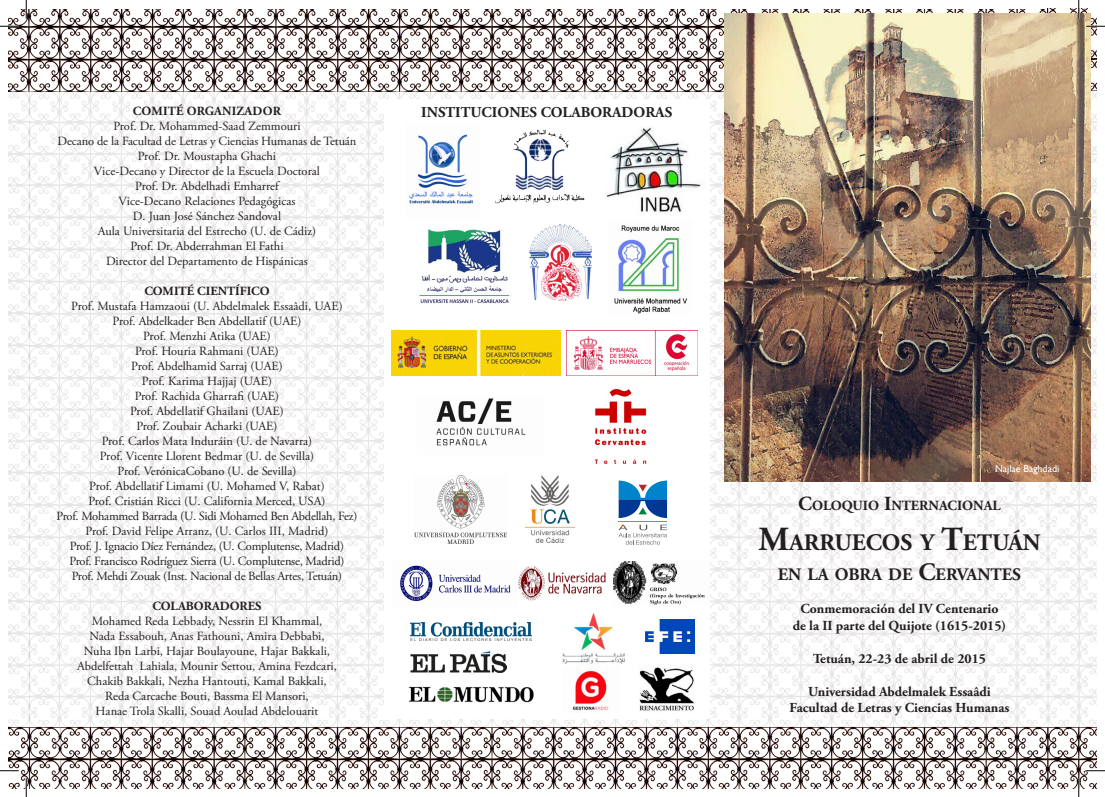
<style>
.page{position:relative;width:1105px;height:797px;background:#fff}
.page>*{position:absolute;margin:0;border:0;box-sizing:border-box;transform-origin:0 0}
.t1{font:700 23.62px "Adobe Garamond Pro";color:#231f20}
.t2{font:700 17.5px "Adobe Garamond Pro";color:#231f20}
.t3{font:700 15px "Adobe Garamond Pro";color:#231f20}
.t4{font:700 14px "Adobe Garamond Pro";color:#231f20}
.t5{font:700 13.75px/16.5px "Adobe Garamond Pro";color:#231f20;text-align:center}
.t6{font:12.5px/15px "Adobe Garamond Pro";color:#231f20;text-align:center}
.t7{font:12.5px "Adobe Garamond Pro";letter-spacing:-.02em;color:#231f20}
.t8{font:700 12.5px "Adobe Garamond Pro";color:#231f20}
.t9{font:10px "Gill Sans";color:#fff}
.s1{font-size:20px}
.s2{font-size:33.75px}
.s3{font-size:25px}
</style>
<div class="page">
<img style="left:1079px;top:92px;width:17px;height:635px">
<img style="left:29px;top:92px;width:1050px;height:635px">
<img style="left:9px;top:9px;width:1087px;height:83px">
<img style="left:29px;top:727px;width:1067px;height:61px">
<img style="left:9px;top:91px;width:20px;height:697px">
<img style="left:725px;top:14px;width:365px;height:468px">
<div style="left:384px;top:99px;width:325px;height:619px;background:#fff"></div>
<img style="left:605px;top:127px;width:100px;height:86px">
<img style="left:409px;top:134px;width:64px;height:70px">
<img style="left:419px;top:229px;width:91px;height:75px">
<img style="left:614px;top:225px;width:74px;height:89px">
<img style="left:529px;top:224px;width:62px;height:76px">
<img style="left:391px;top:331px;width:169px;height:44px">
<img style="left:566px;top:331px;width:132px;height:44px">
<img style="left:495px;top:129px;width:90px;height:75px">
<img style="left:562px;top:613px;width:63px;height:51px">
<img style="left:436px;top:398px;width:90px;height:48px">
<img style="left:594px;top:388px;width:53px;height:76px">
<img style="left:415px;top:476px;width:92px;height:67px">
<img style="left:519px;top:566px;width:87px;height:35px">
<img style="left:640px;top:667px;width:54px;height:44px">
<img style="left:400px;top:565px;width:111px;height:37px">
<img style="left:614px;top:561px;width:91px;height:44px">
<img style="left:572px;top:671px;width:37px;height:40px">
<img style="left:408px;top:664px;width:126px;height:39px">
<img style="left:526px;top:476px;width:48px;height:67px">
<svg style="left:619px;top:480px;width:48px;height:38px"></svg>
<hr style="left:619px;top:521px;width:48px;height:1px;background:#ef7100">
<svg style="left:619px;top:524px;width:48px;height:20px"></svg>
<img style="left:410px;top:622px;width:121px;height:18px">
<img style="left:410px;top:651px;width:96px;height:21px">
<img style="left:646px;top:620px;width:48px;height:33px">
<svg style="left:0;top:25px;width:19px;height:2px"></svg>
<svg style="left:1086px;top:25px;width:19px;height:2px"></svg>
<svg style="left:0;top:770px;width:19px;height:1px"></svg>
<svg style="left:1086px;top:770px;width:19px;height:1px"></svg>
<svg style="left:25px;top:0;width:2px;height:19px"></svg>
<svg style="left:25px;top:778px;width:2px;height:19px"></svg>
<svg style="left:1078px;top:0;width:1px;height:19px"></svg>
<svg style="left:1078px;top:778px;width:1px;height:19px"></svg>
<p class="t8" style="left:133px;top:104px;width:149px">COMITÉ ORGANIZADOR</p>
<p class="t3" style="left:421px;top:103px;width:252px">INSTITUCIONES COLABORADORAS</p>
<p class="t6" style="left:113px;top:119px;width:189px">Prof. Dr. Mohammed-Saad Zemmouri</p>
<p class="t6" style="left:57px;top:134px;width:300px">Decano de la Facultad de Letras y Ciencias Humanas de Tetuán</p>
<p class="t6" style="left:138px;top:149px;width:140px">Prof. Dr. Moustapha Ghachi</p>
<p class="t6" style="left:94px;top:164px;width:228px">Vice-Decano y Director de la Escuela Doctoral</p>
<p class="t6" style="left:135px;top:179px;width:145px">Prof. Dr. Abdelhadi Emharref</p>
<p class="t6" style="left:118px;top:194px;width:178px">Vice-Decano Relaciones Pedagógicas</p>
<p class="t6" style="left:133px;top:209px;width:150px">D. Juan José Sánchez Sandoval</p>
<p class="t6" style="left:98px;top:224px;width:220px">Aula Universitaria del Estrecho (U. de Cádiz)</p>
<p class="t6" style="left:130px;top:239px;width:155px">Prof. Dr. Abderrahman El Fathi</p>
<p class="t6" style="left:106px;top:254px;width:203px">Director del Departamento de Hispánicas</p>
<p class="t8" style="left:144px;top:284px;width:127px">COMITÉ CIENTÍFICO</p>
<p class="t6" style="left:71px;top:299px;width:273px">Prof. Mustafa Hamzaoui (U. Abdelmalek Essaâdi, UAE)</p>
<p class="t6" style="left:113px;top:314px;width:190px">Prof. Abdelkader Ben Abdellatif (UAE)</p>
<p class="t6" style="left:143px;top:329px;width:129px">Prof. Menzhi Atika (UAE)</p>
<p class="t6" style="left:135px;top:344px;width:145px">Prof. Houria Rahmani (UAE)</p>
<p class="t6" style="left:131px;top:359px;width:153px">Prof. Abdelhamid Sarraj (UAE)</p>
<p class="t6" style="left:142px;top:374px;width:132px">Prof. Karima Hajjaj (UAE)</p>
<p class="t6" style="left:135px;top:389px;width:146px">Prof. Rachida Gharrafi (UAE)</p>
<p class="t6" style="left:130px;top:404px;width:155px">Prof. Abdellatif Ghailani (UAE)</p>
<p class="t6" style="left:136px;top:419px;width:143px">Prof. Zoubair Acharki (UAE)</p>
<p class="t6" style="left:102px;top:434px;width:212px">Prof. Carlos Mata Induráin (U. de Navarra)</p>
<p class="t6" style="left:100px;top:449px;width:216px">Prof. Vicente Llorent Bedmar (U. de Sevilla)</p>
<p class="t6" style="left:118px;top:464px;width:180px">Prof. VerónicaCobano (U. de Sevilla)</p>
<p class="t6" style="left:89px;top:479px;width:237px">Prof. Abdellatif Limami (U. Mohamed V, Rabat)</p>
<p class="t6" style="left:88px;top:494px;width:239px">Prof. Cristián Ricci (U. California Merced, USA)</p>
<p class="t7" style="left:57px;top:509px;width:302px">Prof. Mohammed Barrada (U. Sidi Mohamed Ben Abdellah, Fez)</p>
<p class="t6" style="left:86px;top:524px;width:244px">Prof. David Felipe Arranz, (U. Carlos III, Madrid)</p>
<p class="t7" style="left:70px;top:539px;width:276px">Prof. J. Ignacio Díez Fernández, (U. Complutense, Madrid)</p>
<p class="t7" style="left:70px;top:554px;width:276px">Prof. Francisco Rodríguez Sierra (U. Complutense, Madrid)</p>
<p class="t7" style="left:72px;top:569px;width:272px">Prof. Mehdi Zouak (Inst. Nacional de Bellas Artes, Tetuán)</p>
<p class="t8" style="left:152px;top:599px;width:111px">COLABORADORES</p>
<p class="t6" style="left:77px;top:614px;width:261px">Mohamed Reda Lebbady, Nessrin El Khammal,<br>Nada Essabouh, Anas Fathouni, Amira Debbabi, Nuha Ibn Larbi, Hajar Boulayoune, Hajar Bakkali, Abdelfettah Lahiala, Mounir Settou, Amina Fezdcari, Chakib Bakkali, Nezha Hantouti, Kamal Bakkali, Reda Carcache Bouti, Bassma El Mansori,<br>Hanae Trola Skalli, Souad Aoulad Abdelouarit</p>
<p class="t9" style="left:995px;top:462px;width:66px">Najlae Baghdadi</p>
<p class="t4" style="left:798px;top:497px;width:204px"><span class="s1">C</span>OLOQUIO <span class="s1">I</span>NTERNACIONAL</p>
<p class="t1" style="left:758px;top:529px;width:283px"><span class="s2">M</span>ARRUECOS Y <span class="s2">T</span>ETUÁN</p>
<p class="t2" style="left:778px;top:564px;width:245px">EN LA OBRA DE <span class="s3">C</span>ERVANTES</p>
<p class="t5" style="left:793px;top:600px;width:215px">Conmemoración del IV Centenario de la II parte del Quijote (1615-2015)</p>
<p class="t5" style="left:813px;top:650px;width:174px">Tetuán, 22-23 de abril de 2015</p>
<p class="t5" style="left:808px;top:683px;width:184px">Universidad Abdelmalek Essaâdi</p>
<p class="t5" style="left:789px;top:699px;width:221px">Facultad de Letras y Ciencias Humanas</p>
</div>
